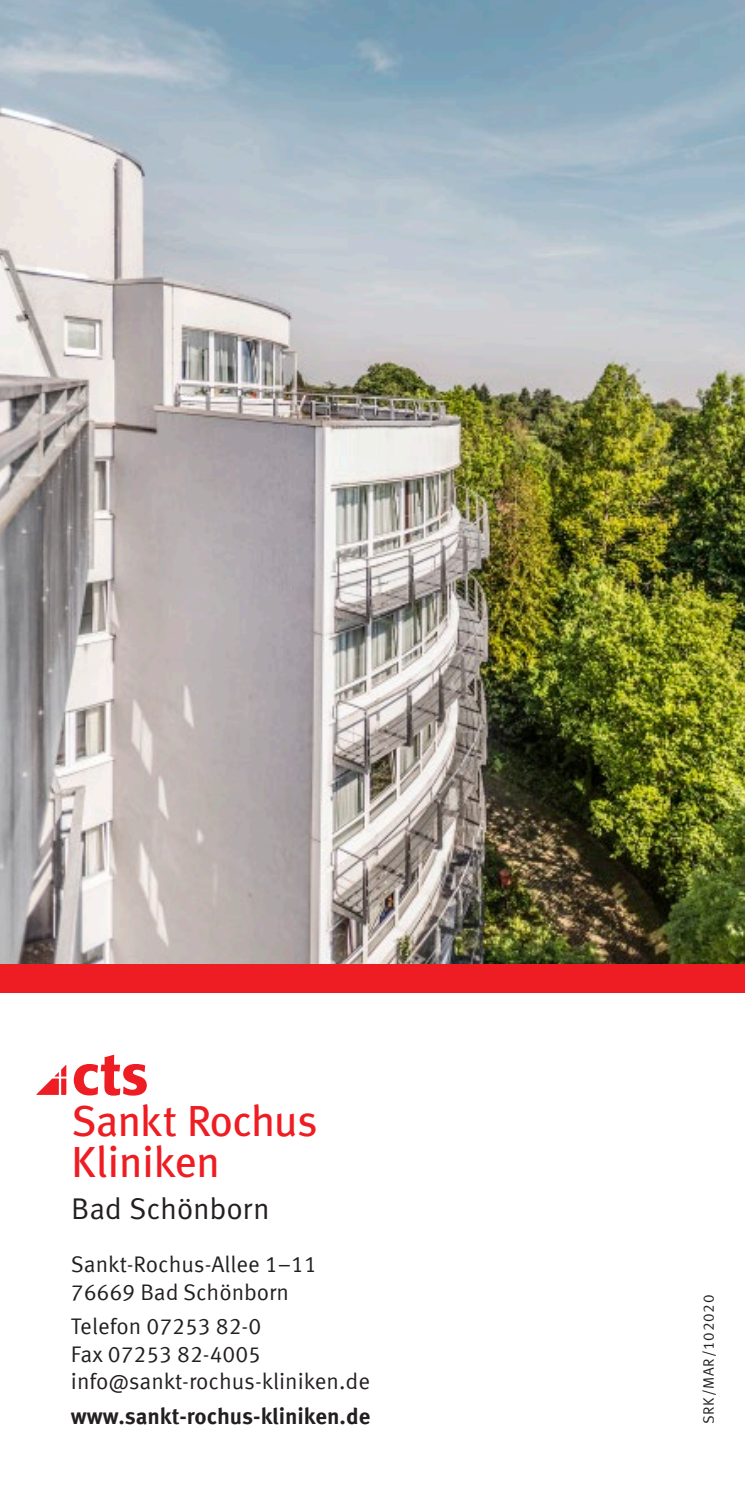
<style>
.page{position:relative;width:745px;height:1489px;background:#fff}
.page>*{position:absolute;margin:0;border:0;box-sizing:border-box;transform-origin:0 0}
.t1{font:43.5px/40.5px "Meta Pro";letter-spacing:-.025em;color:#ee1d23}
.t2{font:30px "Meta Pro";letter-spacing:-.01em;color:#231f20}
.t3{font:22.5px/27.5px "Meta Offc Norm";color:#231f20}
.t4{font:700 22.5px "Meta Offc";color:#231f20}
.t5{font:15px "Meta Offc Norm";letter-spacing:.05em;color:#231f20}
</style>
<div class="page">
<img style="left:0;top:0;width:744px;height:964px">
<svg style="left:37px;top:1065px;width:29px;height:29px"></svg>
<svg style="left:74px;top:1054px;width:73px;height:41px"></svg>
<div style="left:0;top:964px;width:744px;height:28px;background:#ee1d23"></div>
<h1 class="t1" style="left:71px;top:1101px;width:248px">Sankt Rochus<br>Kliniken</h1>
<h2 class="t2" style="left:71px;top:1189px;width:200px">Bad Schönborn</h2>
<p class="t3" style="left:71px;top:1251px;width:247px">Sankt-Rochus-Allee 1–11<br>76669 Bad Schönborn</p>
<p class="t3" style="left:71px;top:1313px;width:300px">Telefon 07253 82-0<br>Fax 07253 82-4005 info@sankt-rochus-kliniken.de</p>
<p class="t4" style="left:71px;top:1402px;width:300px">www.sankt-rochus-kliniken.de</p>
<p class="t5" style="left:699px;top:1423px;width:131px;rotate:-90deg">SRK/MAR/102020</p>
</div>
